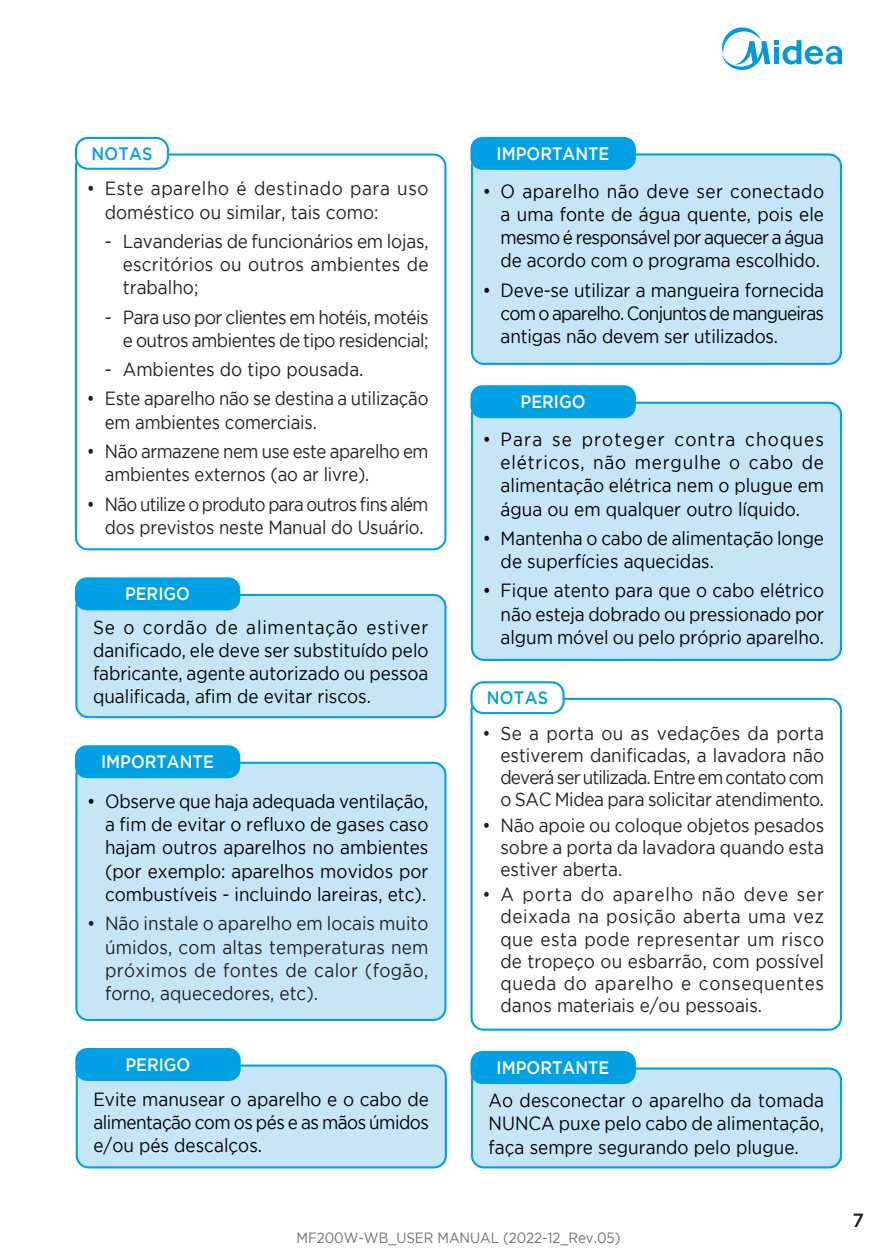
<style>
.page{position:relative;width:893px;height:1259px;background:#fff}
.page>*{position:absolute;margin:0;border:0;box-sizing:border-box;transform-origin:0 0}
.t1{font:18.9px/23.4px "Gotham";letter-spacing:-.005em;color:#000;text-align:justify;scale:.9 1}
.t2{font:18.9px/22.2px "Gotham";letter-spacing:-.01em;color:#231f20;text-align:justify;scale:.9 1}
.t3{font:18.9px/23.4px "Gotham";letter-spacing:-.01em;color:#231f20;scale:.88 1}
.t4{font:18.9px/23.4px "Gotham";letter-spacing:-.03em;color:#231f20;text-align:right;scale:.9 1}
.t5{font:18.9px/23.4px "Gotham";letter-spacing:.03em;color:#231f20;scale:.9 1}
.t6{font:500 18.9px "Gotham";color:#231f20}
.t7{font:500 18px "Gotham";color:#fff;scale:.9 1}
.t8{font:500 18px "Gotham";letter-spacing:.015em;color:#00a1e4;scale:.9 1}
.t9{font:14.7px "Gotham";color:#6c6d70;scale:.9 1}
</style>
<div class="page">
<svg style="left:721px;top:27px;width:121px;height:43px"></svg>
<div style="left:472px;top:154px;width:369px;height:210px;background:#c6e6f8;border-radius:12px"></div>
<div style="left:471px;top:153px;width:371px;height:212px;border:2px solid #00a1e4;border-radius:12px"></div>
<div style="left:470px;top:137px;width:166px;height:33px;background:#00a1e4;border-radius:12px"></div>
<div style="left:470px;top:698px;width:372px;height:332px;border:2px solid #00a1e4;border-radius:12px"></div>
<div style="left:471px;top:682px;width:93px;height:31px;background:#fff;border-radius:12px"></div>
<div style="left:470px;top:681px;width:95px;height:33px;border:2px solid #00a1e4;border-radius:12px"></div>
<div style="left:472px;top:1068px;width:369px;height:99px;background:#c6e6f8;border-radius:12px"></div>
<div style="left:471px;top:1067px;width:371px;height:101px;border:2px solid #00a1e4;border-radius:12px"></div>
<div style="left:470px;top:1051px;width:166px;height:33px;background:#00a1e4;border-radius:12px"></div>
<div style="left:472px;top:403px;width:369px;height:257px;background:#c6e6f8;border-radius:12px"></div>
<div style="left:471px;top:402px;width:371px;height:259px;border:2px solid #00a1e4;border-radius:12px"></div>
<div style="left:470px;top:385px;width:166px;height:33px;background:#00a1e4;border-radius:12px"></div>
<div style="left:76px;top:595px;width:369px;height:122px;background:#c6e6f8;border-radius:12px"></div>
<div style="left:75px;top:594px;width:371px;height:124px;border:2px solid #00a1e4;border-radius:12px"></div>
<div style="left:75px;top:577px;width:165px;height:33px;background:#00a1e4;border-radius:12px"></div>
<div style="left:77px;top:1065px;width:369px;height:102px;background:#c6e6f8;border-radius:12px"></div>
<div style="left:76px;top:1064px;width:371px;height:104px;border:2px solid #00a1e4;border-radius:12px"></div>
<div style="left:75px;top:1048px;width:166px;height:33px;background:#00a1e4;border-radius:12px"></div>
<div style="left:76px;top:763px;width:369px;height:257px;background:#c6e6f8;border-radius:12px"></div>
<div style="left:75px;top:761px;width:371px;height:260px;border:2px solid #00a1e4;border-radius:12px"></div>
<div style="left:75px;top:745px;width:165px;height:33px;background:#00a1e4;border-radius:12px"></div>
<div style="left:75px;top:153px;width:371px;height:397px;border:2px solid #00a1e4;border-radius:12px"></div>
<div style="left:76px;top:138px;width:92px;height:31px;background:#fff;border-radius:12px"></div>
<div style="left:75px;top:137px;width:94px;height:33px;border:2px solid #00a1e4;border-radius:12px"></div>
<p class="t8" style="left:91px;top:147px;width:69px">NOTAS</p>
<p class="t5" style="left:105px;top:178px;width:361px;text-indent:-18px">• Este aparelho é destinado para uso doméstico ou similar, tais como:</p>
<p class="t2" style="left:123px;top:231px;width:341px;line-height:23.4px;text-indent:-18px">- Lavanderias de funcionários em lojas, escritórios ou outros ambientes de trabalho;</p>
<p class="t4" style="left:105px;top:307px;width:361px">- Para uso por clientes em hotéis, motéis e outros ambientes de tipo residencial;</p>
<p class="t2" style="left:105px;top:360px;width:289px">- Ambientes do tipo pousada.</p>
<p class="t3" style="left:105px;top:388px;width:369px;text-indent:-18px">• Este aparelho não se destina a utilização em ambientes comerciais.</p>
<p class="t3" style="left:105px;top:441px;width:369px;text-indent:-18px">• Não armazene nem use este aparelho em ambientes externos (ao ar livre).</p>
<p class="t3" style="left:87px;top:493px;width:390px;text-align:right">• Não utilize o produto para outros fins além dos previstos neste Manual do Usuário.</p>
<p class="t7" style="left:125px;top:587px;width:74px">PERIGO</p>
<p class="t1" style="left:93px;top:616px;width:374px">Se o cordão de alimentação estiver danificado, ele deve ser substituído pelo fabricante, agente autorizado ou pessoa qualificada, afim de evitar riscos.</p>
<p class="t7" style="left:101px;top:755px;width:127px">IMPORTANTE</p>
<p class="t1" style="left:105px;top:791px;width:361px;text-indent:-18px">• Observe que haja adequada ventilação, a fim de evitar o refluxo de gases caso hajam outros aparelhos no ambientes (por exemplo: aparelhos movidos por combustíveis - incluindo lareiras, etc).</p>
<p class="t2" style="left:105px;top:913px;width:361px;line-height:23.4px;text-indent:-18px">• Não instale o aparelho em locais muito úmidos, com altas temperaturas nem próximos de fontes de calor (fogão, forno, aquecedores, etc).</p>
<p class="t7" style="left:125px;top:1058px;width:74px">PERIGO</p>
<p class="t1" style="left:93px;top:1088px;width:374px">Evite manusear o aparelho e o cabo de alimentação com os pés e as mãos úmidos e/ou pés descalços.</p>
<p class="t7" style="left:497px;top:147px;width:127px">IMPORTANTE</p>
<p class="t1" style="left:501px;top:180px;width:361px;text-indent:-18px">• O aparelho não deve ser conectado a uma fonte de água quente, pois ele mesmo é responsável por aquecer a água de acordo com o programa escolhido.</p>
<p class="t1" style="left:501px;top:279px;width:361px;text-indent:-18px">• Deve-se utilizar a mangueira fornecida com o aparelho. Conjuntos de mangueiras antigas não devem ser utilizados.</p>
<p class="t7" style="left:521px;top:395px;width:74px">PERIGO</p>
<p class="t1" style="left:501px;top:429px;width:361px;text-indent:-18px">• Para se proteger contra choques elétricos, não mergulhe o cabo de alimentação elétrica nem o plugue em água ou em qualquer outro líquido.</p>
<p class="t1" style="left:501px;top:528px;width:361px;text-indent:-18px">• Mantenha o cabo de alimentação longe de superfícies aquecidas.</p>
<p class="t1" style="left:501px;top:580px;width:361px;text-indent:-18px">• Fique atento para que o cabo elétrico não esteja dobrado ou pressionado por algum móvel ou pelo próprio aparelho.</p>
<p class="t8" style="left:487px;top:691px;width:69px">NOTAS</p>
<p class="t2" style="left:500px;top:723px;width:361px;text-indent:-18px">• Se a porta ou as vedações da porta estiverem danificadas, a lavadora não deverá ser utilizada. Entre em contato com o SAC Midea para solicitar atendimento.</p>
<p class="t2" style="left:500px;top:815px;width:361px;text-indent:-18px">• Não apoie ou coloque objetos pesados sobre a porta da lavadora quando esta estiver aberta.</p>
<p class="t2" style="left:500px;top:884px;width:361px;text-indent:-18px">• A porta do aparelho não deve ser deixada na posição aberta uma vez que esta pode representar um risco de tropeço ou esbarrão, com possível queda do aparelho e consequentes danos materiais e/ou pessoais.</p>
<p class="t7" style="left:497px;top:1060px;width:127px">IMPORTANTE</p>
<p class="t1" style="left:489px;top:1090px;width:374px">Ao desconectar o aparelho da tomada NUNCA puxe pelo cabo de alimentação, faça sempre segurando pelo plugue.</p>
<p class="t9" style="left:296px;top:1232px;width:361px">MF200W-WB_USER MANUAL (2022-12_Rev.05)</p>
<p class="t6" style="left:852px;top:1213px;width:13px">7</p>
</div>
